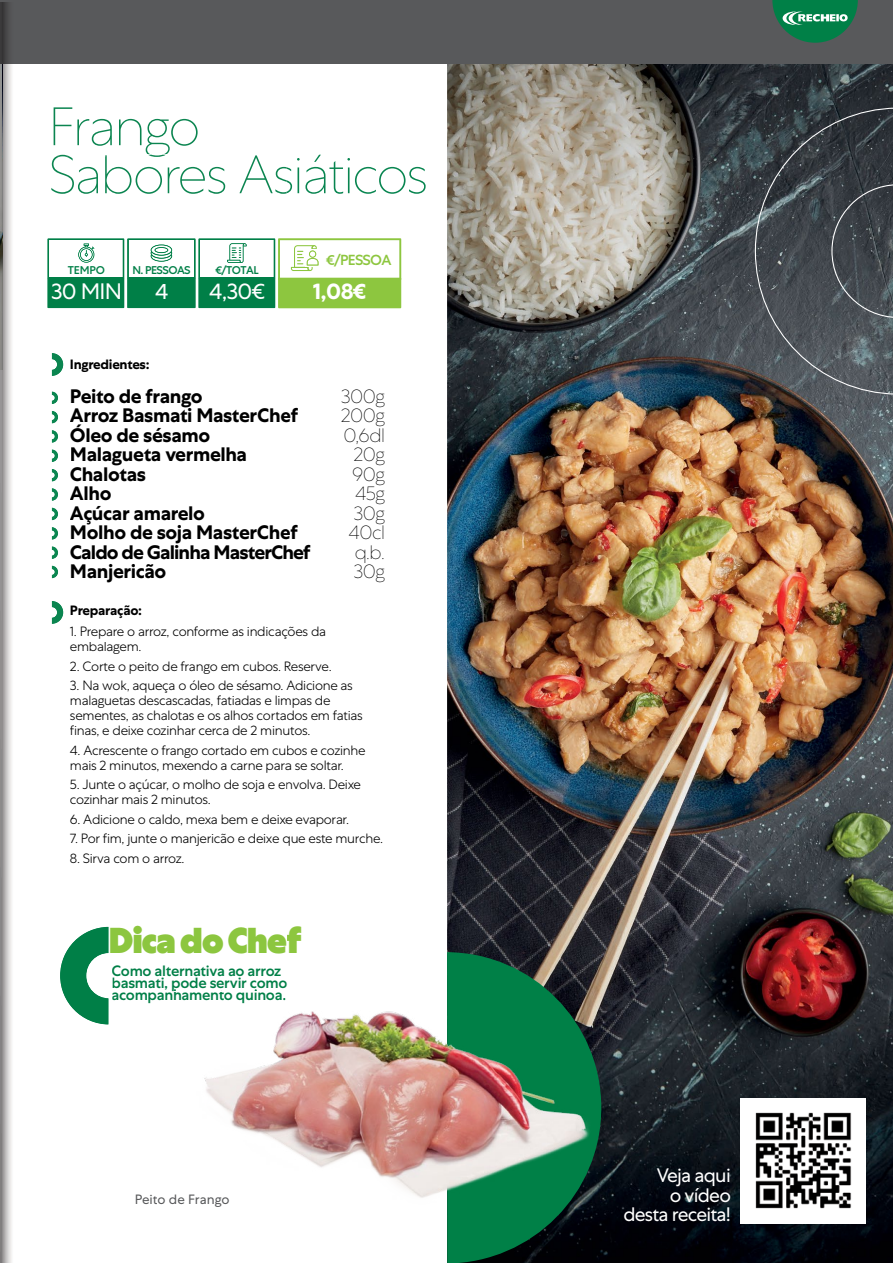
<style>
.page{position:relative;width:893px;height:1263px;background:#fff}
.page>*{position:absolute;margin:0;border:0;box-sizing:border-box;transform-origin:0 0}
.t1{font:100 54px "Centra No 1";letter-spacing:-.03em;color:#088550}
.t2{font:900 36px "Centra No 1";color:#8cc63f}
.t3{font:22.35px "Centra No 1";letter-spacing:-.03em;color:#fff}
.t4{font:700 22.35px "Centra No 1";color:#fff}
.t5{font:700 19.5px/19.5px "Centra No 1";letter-spacing:-.02em;color:#000}
.t6{font:700 19.5px/19.5px "Centra No 1";letter-spacing:-.045em;color:#000}
.t7{font:100 19.5px/19.5px "Centra No 1";letter-spacing:-.02em;color:#000;text-align:right}
.t8{font:19.5px/19.5px "Centra No 1";letter-spacing:-.04em;color:#fff;text-align:right}
.t9{font:500 15px/12px "Centra No 1";letter-spacing:-.02em;color:#007f47}
.t10{font:500 14.55px "Centra No 1";letter-spacing:-.05em;color:#8dc63f}
.t11{font:300 13.5px/15px "Centra No 1";letter-spacing:-.02em;color:#000}
.t12{font:700 13.5px "Centra No 1";letter-spacing:-.02em;color:#000}
.t13{font:13.5px "Centra No 1";color:#58595b}
.t14{font:500 11.25px "Centra No 1";letter-spacing:-.05em;color:#007f47}
.s1{color:#8dc63f}
</style>
<div class="page">
<img style="left:447px;top:64px;width:446px;height:1199px">
<div style="left:0;top:0;width:893px;height:64px;background:#58595b"></div>
<svg style="left:755px;top:108px;width:138px;height:287px;background:#454b51"></svg>
<svg style="left:772px;top:0;width:86px;height:43px"></svg>
<svg style="left:447px;top:952px;width:154px;height:311px;background:#0a462d"></svg>
<img style="left:2px;top:2px;width:285px;height:1261px">
<img style="left:60px;top:927px;width:48px;height:97px">
<img style="left:110px;top:926px;width:65px;height:27px">
<img style="left:181px;top:928px;width:42px;height:25px">
<img style="left:229px;top:926px;width:58px;height:21px">
<img style="left:112px;top:965px;width:84px;height:11px">
<img style="left:113px;top:977px;width:83px;height:12px">
<img style="left:112px;top:989px;width:84px;height:14px">
<img style="left:113px;top:989px;width:61px;height:2px">
<img style="left:174px;top:989px;width:22px;height:2px">
<img style="left:54px;top:107px;width:144px;height:48px">
<img style="left:51px;top:155px;width:236px;height:39px">
<svg style="left:148px;top:155px;width:18px;height:2px"></svg>
<img style="left:55px;top:155px;width:52px;height:2px">
<img style="left:71px;top:389px;width:131px;height:18px">
<img style="left:70px;top:408px;width:217px;height:15px">
<img style="left:71px;top:424px;width:139px;height:18px">
<img style="left:71px;top:448px;width:176px;height:18px">
<img style="left:71px;top:467px;width:74px;height:14px">
<img style="left:70px;top:487px;width:41px;height:14px">
<img style="left:70px;top:506px;width:134px;height:18px">
<img style="left:71px;top:525px;width:216px;height:34px">
<img style="left:71px;top:564px;width:95px;height:19px">
<img style="left:71px;top:359px;width:78px;height:13px">
<img style="left:52px;top:353px;width:11px;height:23px">
<svg style="left:52px;top:392px;width:6px;height:12px"></svg>
<svg style="left:52px;top:411px;width:6px;height:12px"></svg>
<svg style="left:52px;top:430px;width:6px;height:13px"></svg>
<svg style="left:52px;top:450px;width:6px;height:12px"></svg>
<svg style="left:52px;top:469px;width:6px;height:12px"></svg>
<svg style="left:52px;top:488px;width:6px;height:13px"></svg>
<svg style="left:52px;top:508px;width:6px;height:12px"></svg>
<svg style="left:52px;top:527px;width:6px;height:12px"></svg>
<svg style="left:52px;top:546px;width:6px;height:13px"></svg>
<svg style="left:52px;top:566px;width:6px;height:12px"></svg>
<img style="left:71px;top:605px;width:70px;height:13px">
<img style="left:70px;top:627px;width:217px;height:12px">
<img style="left:71px;top:642px;width:70px;height:12px">
<img style="left:71px;top:661px;width:216px;height:13px">
<img style="left:71px;top:681px;width:216px;height:12px">
<img style="left:71px;top:696px;width:216px;height:12px">
<img style="left:71px;top:711px;width:216px;height:11px">
<img style="left:70px;top:726px;width:217px;height:11px">
<img style="left:70px;top:745px;width:217px;height:13px">
<img style="left:71px;top:760px;width:216px;height:13px">
<img style="left:71px;top:780px;width:216px;height:12px">
<img style="left:71px;top:795px;width:140px;height:10px">
<img style="left:71px;top:814px;width:216px;height:13px">
<img style="left:70px;top:834px;width:217px;height:12px">
<img style="left:71px;top:853px;width:113px;height:10px">
<img style="left:52px;top:601px;width:11px;height:23px">
<img style="left:2px;top:64px;width:1px;height:306px">
<img style="left:0;top:2px;width:2px;height:1261px">
<svg style="left:48px;top:238px;width:353px;height:70px"></svg>
<img style="left:741px;top:1098px;width:125px;height:125px">
<img style="left:196px;top:947px;width:396px;height:264px">
<h1 class="t1" style="left:49px;top:144px;width:381px">Sabores Asiáticos</h1>
<p class="t14" style="left:68px;top:264px;width:39px">TEMPO</p>
<p class="t14" style="left:133px;top:264px;width:60px">N. PESSOAS</p>
<p class="t14" style="left:215px;top:264px;width:45px">€/TOTAL</p>
<h3 class="t3" style="left:51px;top:279px;width:73px">30 MIN</h3>
<h3 class="t3" style="left:155px;top:279px;width:15px">4</h3>
<h3 class="t3" style="left:209px;top:279px;width:57px">4,30€</h3>
<p class="t12" style="left:70px;top:356px;width:81px">Ingredientes:</p>
<p class="t10" style="left:326px;top:252px;width:67px">€/PESSOA</p>
<h3 class="t4" style="left:313px;top:278px;width:55px">1,08€</h3>
<h3 class="t5" style="left:70px;top:377px;width:142px;line-height:39px">Peito de frango<br>Óleo de sésamo</h3>
<h3 class="t5" style="left:70px;top:445px;width:179px">Malagueta vermelha<br>Chalotas<br>Alho<br>Açúcar amarelo</h3>
<h3 class="t5" style="left:70px;top:562px;width:98px">Manjericão</h3>
<h3 class="t5" style="left:210px;top:396px;width:90px;line-height:39px;text-indent:-140px">Arroz Basmati MasterChef e a</h3>
<h3 class="t6" style="left:70px;top:523px;width:242px">Molho de soja MasterChef<br>Caldo de Galinha MasterChef</h3>
<h3 class="t7" style="left:341px;top:386px;width:46px">300g<br>200g<br>0,6dl<br>20g<br>90g<br>45g<br>30g<br>40cl q.b.<br>30g</h3>
<p class="t12" style="left:70px;top:602px;width:74px">Preparação:</p>
<p class="t11" style="left:70px;top:639px;width:73px">embalagem.</p>
<p class="t11" style="left:70px;top:624px;width:258px">1. Prepare o arroz, conforme as indicações da</p>
<p class="t11" style="left:70px;top:659px;width:263px">2. Corte o peito de frango em cubos. Reserve.</p>
<p class="t11" style="left:147px;top:678px;width:208px;text-indent:-77px">3. Na wok, aqueça o óleo de sésamo. Adicione as e a</p>
<p class="t11" style="left:70px;top:693px;width:294px">malaguetas descascadas, fatiadas e limpas de sementes, as chalotas e os alhos cortados em fatias finas, e deixe cozinhar cerca de 2 minutos.</p>
<p class="t11" style="left:70px;top:743px;width:297px">4. Acrescente o frango cortado em cubos e cozinhe mais 2 minutos, mexendo a carne para se soltar.</p>
<p class="t11" style="left:70px;top:777px;width:292px">5. Junte o açúcar, o molho de soja e envolva. Deixe</p>
<p class="t11" style="left:70px;top:812px;width:281px">6. Adicione o caldo, mexa bem e deixe evaporar.</p>
<p class="t11" style="left:70px;top:831px;width:315px">7. Por fim, junte o manjericão e deixe que este murche.</p>
<p class="t11" style="left:70px;top:792px;width:142px">cozinhar mais 2 minutos.</p>
<p class="t11" style="left:70px;top:851px;width:116px">8. Sirva com o arroz.</p>
<h2 class="t2" style="left:110px;top:918px;width:193px">DicadoChe<span class="s1">f</span></h2>
<p class="t9" style="left:112px;top:965px;width:177px">Como alternativa ao arroz basmati ode servir como acompanhamento quinoa.</p>
<p class="t9" style="left:164px;top:977px;width:18px">,p</p>
<p class="t13" style="left:135px;top:1192px;width:96px">Peito de Frango</p>
<h3 class="t8" style="left:623px;top:1166px;width:109px">Veja aqui<br>o vídeo desta receita!</h3>
</div>
